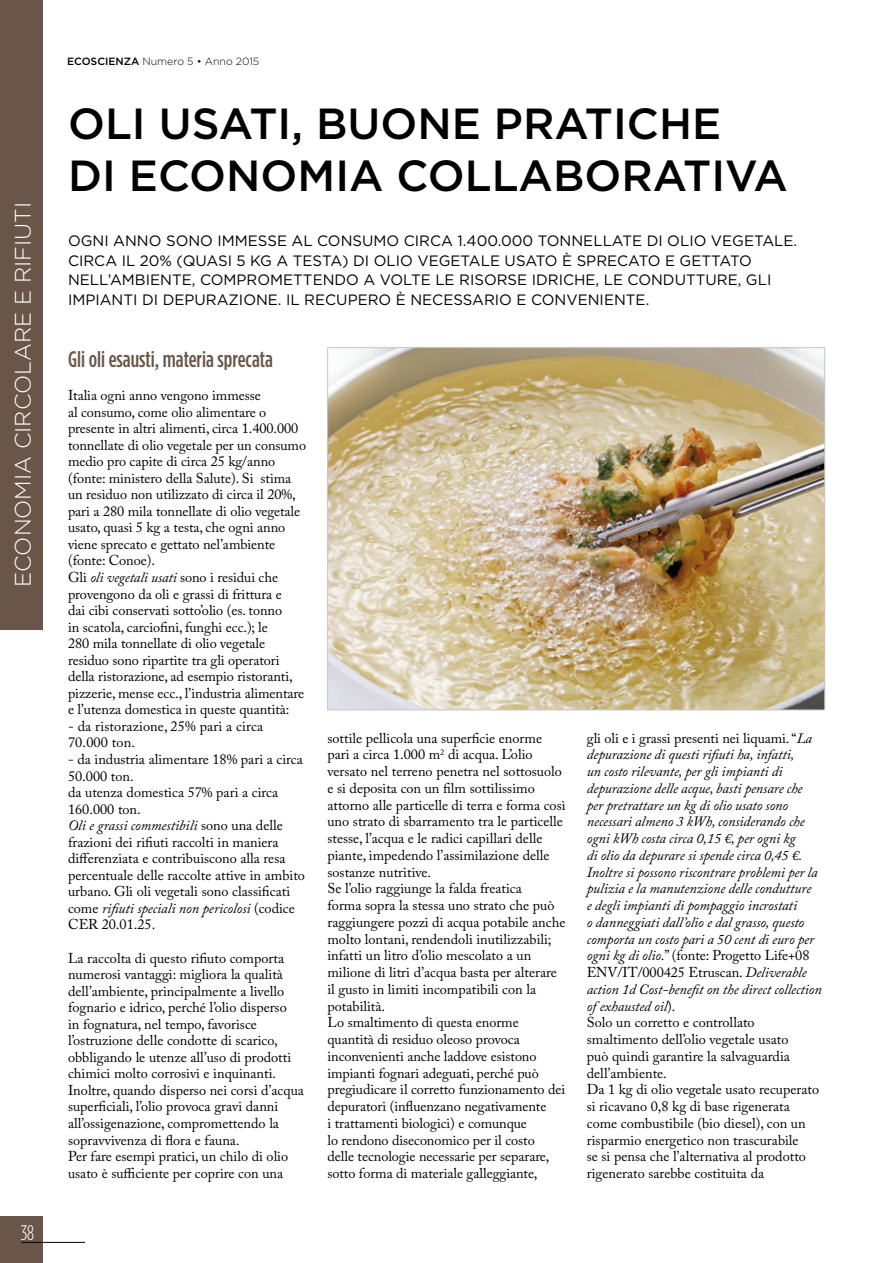
<style>
.page{position:relative;width:893px;height:1263px;background:#fff}
.page>*{position:absolute;margin:0;border:0;box-sizing:border-box;transform-origin:0 0}
.t1{font:500 43.5px/52.5px "Gotham HTF";color:#000}
.t2{font:500 condensed 22.5px "Gotham HTF";color:#6a5648}
.t3{font:300 22.5px "Gotham HTF";color:#fff}
.t4{font:300 condensed 21px "Gotham HTF";color:#fff}
.t5{font:15px/19.5px "Gotham HTF";color:#000}
.t6{font:14.25px/16.5px "Adobe Caslon Pro";color:#000}
.t7{font:italic 14.25px/16.8px "Adobe Caslon Pro";letter-spacing:-.005em;color:#000}
.t8{font:300 10.5px "Gotham HTF";color:#000}
.s1{font-weight:500}
.s2{font-style:italic}
.s3{font-style:normal}
</style>
<div class="page">
<div style="left:0;top:1216px;width:43px;height:47px;background:#6a5648"></div>
<hr style="left:21px;top:1242px;width:64px;height:1px;background:#000">
<div style="left:0;top:0;width:43px;height:629px;background:#6a5648"></div>
<img style="left:329px;top:349px;width:494px;height:359px">
<h2 class="t3" style="left:11px;top:587px;width:386px;rotate:-90deg">ECONOMIA CIRCOLARE E RIFIUTI</h2>
<h3 class="t4" style="left:21px;top:1221px;width:15px">38</h3>
<p class="t8" style="left:67px;top:56px;width:194px"><span class="s1">ECOSCIENZA</span> Numero 5 • Anno 2015</p>
<h1 class="t1" style="left:68px;top:96px;width:721px">OLI USATI, BUONE PRATICHE<br>DI ECONOMIA COLLABORATIVA</h1>
<p class="t5" style="left:68px;top:231px;width:731px">OGNI ANNO SONO IMMESSE AL CONSUMO CIRCA 1.400.000 TONNELLATE DI OLIO VEGETALE.<br>CIRCA IL 20% (QUASI 5 KG A TESTA) DI OLIO VEGETALE USATO È SPRECATO E GETTATO NELL’AMBIENTE, COMPROMETTENDO A VOLTE LE RISORSE IDRICHE, LE CONDUTTURE, GLI IMPIANTI DI DEPURAZIONE. IL RECUPERO È NECESSARIO E CONVENIENTE.</p>
<h2 class="t2" style="left:68px;top:347px;width:206px">Gli oli esausti, materia sprecata</h2>
<p class="t6" style="left:68px;top:387px;width:240px">Italia ogni anno vengono immesse<br>al consumo, come olio alimentare o presente in altri alimenti, circa 1.400.000 tonnellate di olio vegetale per un consumo medio pro capite di circa 25 kg/anno (fonte: ministero della Salute). Si stima un residuo non utilizzato di circa il 20%, pari a 280 mila tonnellate di olio vegetale usato, quasi 5 kg a testa, che ogni anno viene sprecato e gettato nel’ambiente (fonte: Conoe).<br>Gli <span class="s2">oli vegetali usati</span> sono i residui che provengono da oli e grassi di frittura e<br>dai cibi conservati sotto’olio (es. tonno<br>in scatola, carciofini, funghi ecc.); le<br>280 mila tonnellate di olio vegetale residuo sono ripartite tra gli operatori della ristorazione, ad esempio ristoranti, pizzerie, mense ecc., l’industria alimentare e l’utenza domestica in queste quantità:</p>
<p class="t6" style="left:68px;top:718px;width:197px">- da ristorazione, 25% pari a circa<br>70.000 ton.</p>
<p class="t6" style="left:68px;top:751px;width:238px">- da industria alimentare 18% pari a circa 50.000 ton.<br>da utenza domestica 57% pari a circa 160.000 ton.<br><span class="s2">Oli e grassi commestibili</span> sono una delle frazioni dei rifiuti raccolti in maniera differenziata e contribuiscono alla resa percentuale delle raccolte attive in ambito urbano. Gli oli vegetali sono classificati come <span class="s2">rifiuti speciali non pericolosi</span> (codice CER 20.01.25.</p>
<p class="t6" style="left:68px;top:949px;width:237px">La raccolta di questo rifiuto comporta numerosi vantaggi: migliora la qualità dell’ambiente, principalmente a livello fognario e idrico, perché l’olio disperso<br>in fognatura, nel tempo, favorisce l’ostruzione delle condotte di scarico, obbligando le utenze all’uso di prodotti chimici molto corrosivi e inquinanti.<br>Inoltre, quando disperso nei corsi d’acqua superficiali, l’olio provoca gravi danni all’ossigenazione, compromettendo la sopravvivenza di flora e fauna.<br>Per fare esempi pratici, un chilo di olio usato è sufficiente per coprire con una</p>
<p class="t6" style="left:327px;top:729px;width:240px">sottile pellicola una superficie enorme pari a circa 1.000 m<sup>2</sup> di acqua. L’olio versato nel terreno penetra nel sottosuolo e si deposita con un film sottilissimo attorno alle particelle di terra e forma così uno strato di sbarramento tra le particelle stesse, l’acqua e le radici capillari delle piante, impedendo l’assimilazione delle sostanze nutritive.<br>Se l’olio raggiunge la falda freatica<br>forma sopra la stessa uno strato che può raggiungere pozzi di acqua potabile anche molto lontani, rendendoli inutilizzabili; infatti un litro d’olio mescolato a un milione di litri d’acqua basta per alterare il gusto in limiti incompatibili con la potabilità.<br>Lo smaltimento di questa enorme quantità di residuo oleoso provoca inconvenienti anche laddove esistono impianti fognari adeguati, perché può pregiudicare il corretto funzionamento dei depuratori (influenzano negativamente<br>i trattamenti biologici) e comunque<br>lo rendono diseconomico per il costo<br>delle tecnologie necessarie per separare, sotto forma di materiale galleggiante,</p>
<p class="t7" style="left:587px;top:729px;width:236px"><span class="s3">gli oli e i grassi presenti nei liquami. “</span>La depurazione di questi rifiuti ha, infatti,<br>un costo rilevante, per gli impianti di depurazione delle acque, basti pensare che per pretrattare un kg di olio usato sono necessari almeno 3 kWh, considerando che ogni kWh costa circa 0,15 €, per ogni kg<br>di olio da depurare si spende circa 0,45 €.<br>Inoltre si possono riscontrare problemi per la pulizia e la manutenzione delle condutture<br>e degli impianti di pompaggio incrostati<br>o danneggiati dall’olio e dal grasso, questo comporta un costo pari a 50 cent di euro per ogni kg di olio<span class="s3">.” (fonte: Progetto Life+08<br>ENV/IT/000425 Etruscan.</span> Deliverable action 1d Cost-benefit on the direct collection of exhausted oil<span class="s3">).<br>Solo un corretto e controllato smaltimento dell’olio vegetale usato<br>può quindi garantire la salvaguardia dell’ambiente.<br>Da 1 kg di olio vegetale usato recuperato si ricavano 0,8 kg di base rigenerata come combustibile (bio diesel), con un risparmio energetico non trascurabile<br>se si pensa che l’alternativa al prodotto rigenerato sarebbe costituita da</span></p>
</div>
